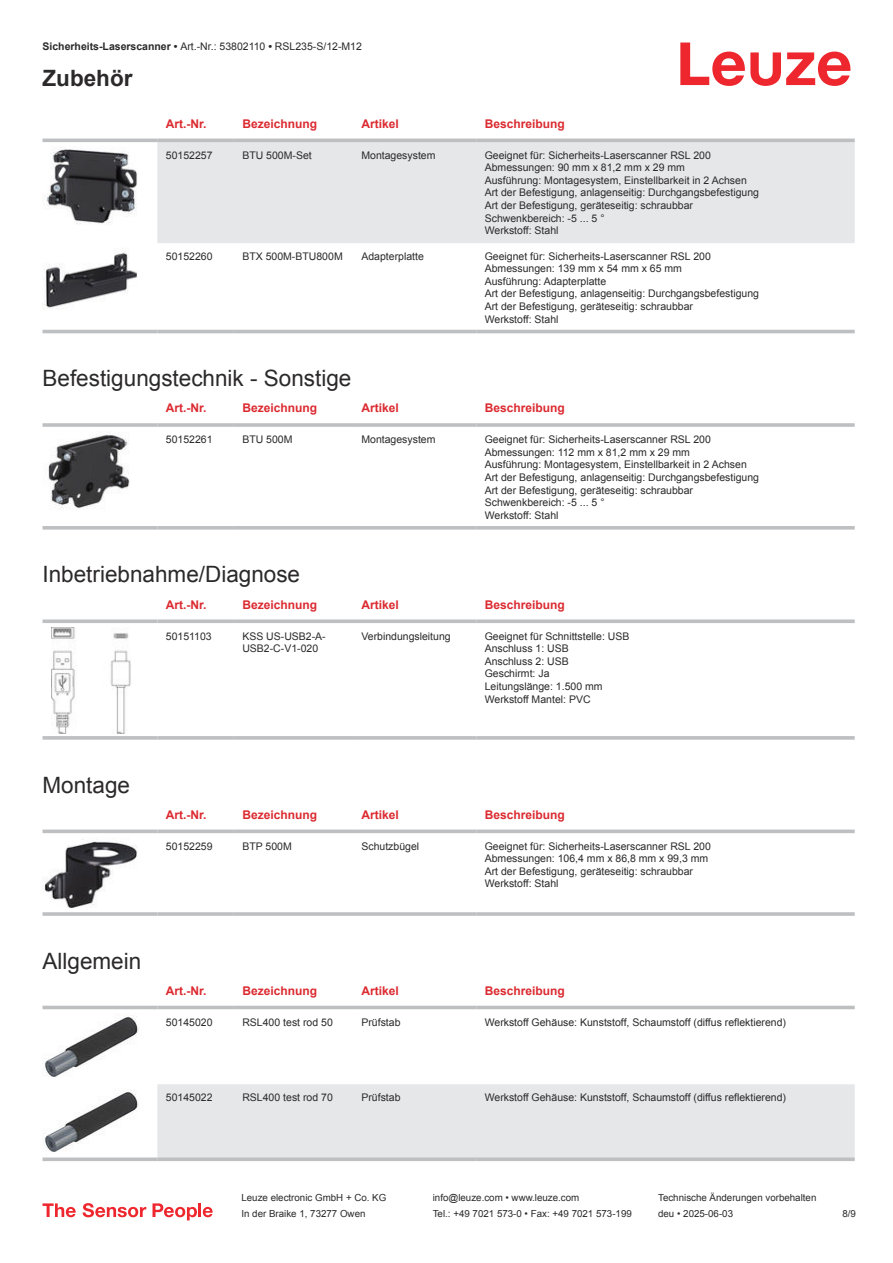
<style>
.page{position:relative;width:893px;height:1263px;background:#fff}
.page>*{position:absolute;margin:0;border:0;box-sizing:border-box;transform-origin:0 0}
.t1{font:22.5px "Arial";color:#2b292a}
.t2{font:700 22.5px "Arial";color:#2b292a}
.t3{font:700 12px "Arial";color:#db2a30}
.t4{font:10.5px/12.6px "Arial";color:#2b292a}
.t5{font:9.75px "Arial";color:#2b292a}
.s1{font-weight:700}
</style>
<div class="page">
<svg style="left:680px;top:43px;width:170px;height:43px"></svg>
<svg style="left:43px;top:138px;width:812px;height:196px"></svg>
<div style="left:157px;top:142px;width:698px;height:101px;background:#e6e7e9"></div>
<hr style="left:43px;top:139px;width:114px;height:3px;background:#bdbfc1">
<hr style="left:157px;top:139px;width:77px;height:3px;background:#bdbfc1">
<hr style="left:234px;top:139px;width:119px;height:3px;background:#bdbfc1">
<hr style="left:353px;top:139px;width:123px;height:3px;background:#bdbfc1">
<hr style="left:476px;top:139px;width:379px;height:3px;background:#bdbfc1">
<hr style="left:43px;top:330px;width:114px;height:3px;background:#bdbfc1">
<hr style="left:157px;top:330px;width:77px;height:3px;background:#bdbfc1">
<hr style="left:234px;top:330px;width:119px;height:3px;background:#bdbfc1">
<hr style="left:353px;top:330px;width:123px;height:3px;background:#bdbfc1">
<hr style="left:476px;top:330px;width:379px;height:3px;background:#bdbfc1">
<img style="left:43px;top:146px;width:97px;height:82px">
<img style="left:43px;top:247px;width:97px;height:69px">
<hr style="left:43px;top:423px;width:114px;height:4px;background:#bdbfc1">
<hr style="left:157px;top:423px;width:77px;height:4px;background:#c9cbcc">
<hr style="left:234px;top:423px;width:119px;height:4px;background:#c4c6c7">
<hr style="left:353px;top:423px;width:123px;height:4px;background:#bdbfc1">
<hr style="left:476px;top:423px;width:379px;height:4px;background:#c9cbcc">
<svg style="left:43px;top:526px;width:114px;height:4px"></svg>
<svg style="left:157px;top:526px;width:77px;height:4px"></svg>
<svg style="left:234px;top:526px;width:119px;height:4px"></svg>
<svg style="left:353px;top:526px;width:123px;height:4px"></svg>
<svg style="left:476px;top:526px;width:379px;height:4px;background:#c3c5c7"></svg>
<img style="left:48px;top:434px;width:82px;height:75px">
<svg style="left:43px;top:619px;width:114px;height:4px"></svg>
<svg style="left:157px;top:619px;width:77px;height:4px"></svg>
<svg style="left:234px;top:619px;width:119px;height:4px"></svg>
<svg style="left:353px;top:619px;width:123px;height:4px"></svg>
<svg style="left:476px;top:619px;width:379px;height:4px;background:#c5c6c8"></svg>
<svg style="left:43px;top:736px;width:114px;height:4px"></svg>
<svg style="left:157px;top:736px;width:77px;height:4px"></svg>
<svg style="left:234px;top:736px;width:119px;height:4px"></svg>
<svg style="left:353px;top:736px;width:123px;height:4px"></svg>
<svg style="left:476px;top:736px;width:379px;height:4px;background:#c3c5c7"></svg>
<img style="left:52px;top:627px;width:79px;height:107px">
<svg style="left:43px;top:829px;width:114px;height:4px"></svg>
<svg style="left:157px;top:829px;width:77px;height:4px"></svg>
<svg style="left:234px;top:829px;width:119px;height:4px"></svg>
<svg style="left:353px;top:829px;width:123px;height:4px"></svg>
<svg style="left:476px;top:829px;width:379px;height:4px;background:#c6c8c9"></svg>
<hr style="left:43px;top:912px;width:114px;height:4px;background:#bdbfc1">
<hr style="left:157px;top:912px;width:77px;height:4px;background:#c9cacc">
<hr style="left:234px;top:912px;width:119px;height:4px;background:#c4c5c7">
<hr style="left:353px;top:912px;width:123px;height:4px;background:#bdbfc1">
<hr style="left:476px;top:912px;width:379px;height:4px;background:#c9cacc">
<img style="left:43px;top:839px;width:94px;height:69px">
<div style="left:43px;top:1005px;width:812px;height:5px;background:#eceded"></div>
<div style="left:157px;top:1084px;width:698px;height:73px;background:#e6e7e9"></div>
<hr style="left:43px;top:1006px;width:114px;height:3px;background:#bdbfc1">
<hr style="left:157px;top:1006px;width:77px;height:3px;background:#bdbfc1">
<hr style="left:234px;top:1006px;width:119px;height:3px;background:#bdbfc1">
<hr style="left:353px;top:1006px;width:123px;height:3px;background:#bdbfc1">
<hr style="left:476px;top:1006px;width:379px;height:3px;background:#bdbfc1">
<svg style="left:43px;top:1157px;width:114px;height:4px"></svg>
<svg style="left:157px;top:1157px;width:77px;height:4px"></svg>
<svg style="left:234px;top:1157px;width:119px;height:4px"></svg>
<svg style="left:353px;top:1157px;width:123px;height:4px"></svg>
<svg style="left:476px;top:1157px;width:379px;height:4px;background:#c2c4c6"></svg>
<img style="left:44px;top:1015px;width:95px;height:62px">
<img style="left:44px;top:1090px;width:95px;height:62px">
<svg style="left:43px;top:1203px;width:33px;height:14px"></svg>
<svg style="left:83px;top:1203px;width:63px;height:14px"></svg>
<svg style="left:153px;top:1203px;width:44px;height:17px"></svg>
<hr style="left:198px;top:1203px;width:3px;height:14px;background:#ed272d">
<svg style="left:203px;top:1207px;width:10px;height:10px"></svg>
<p class="t4" style="left:43px;top:41px;width:321px"><span class="s1">Sicherheits-Laserscanner •</span> Art.-Nr.: 53802110 <span class="s1">•</span> RSL235-S/12-M12</p>
<h1 class="t2" style="left:43px;top:70px;width:92px">Zubehör</h1>
<p class="t3" style="left:166px;top:119px;width:42px">Art.-Nr.</p>
<p class="t3" style="left:242px;top:119px;width:76px">Bezeichnung</p>
<p class="t3" style="left:361px;top:119px;width:39px">Artikel</p>
<p class="t3" style="left:485px;top:119px;width:82px">Beschreibung</p>
<p class="t4" style="left:166px;top:150px;width:48px">50152257</p>
<p class="t4" style="left:242px;top:150px;width:71px">BTU 500M-Set</p>
<p class="t4" style="left:361px;top:150px;width:76px">Montagesystem</p>
<p class="t4" style="left:485px;top:150px;width:276px">Geeignet für: Sicherheits-Laserscanner RSL 200<br>Abmessungen: 90 mm x 81,2 mm x 29 mm<br>Ausführung: Montagesystem, Einstellbarkeit in 2 Achsen Art der Befestigung, anlagenseitig: Durchgangsbefestigung Art der Befestigung, geräteseitig: schraubbar Schwenkbereich: -5 ... 5 °<br>Werkstoff: Stahl</p>
<p class="t4" style="left:166px;top:251px;width:48px">50152260</p>
<p class="t4" style="left:242px;top:251px;width:102px">BTX 500M-BTU800M</p>
<p class="t4" style="left:361px;top:251px;width:64px">Adapterplatte</p>
<p class="t4" style="left:485px;top:251px;width:276px">Geeignet für: Sicherheits-Laserscanner RSL 200<br>Abmessungen: 139 mm x 54 mm x 65 mm<br>Ausführung: Adapterplatte<br>Art der Befestigung, anlagenseitig: Durchgangsbefestigung Art der Befestigung, geräteseitig: schraubbar<br>Werkstoff: Stahl</p>
<h1 class="t1" style="left:43px;top:370px;width:310px">Befestigungstechnik - Sonstige</h1>
<p class="t3" style="left:166px;top:404px;width:42px">Art.-Nr.</p>
<p class="t3" style="left:242px;top:404px;width:76px">Bezeichnung</p>
<p class="t3" style="left:361px;top:404px;width:39px">Artikel</p>
<p class="t3" style="left:485px;top:404px;width:82px">Beschreibung</p>
<p class="t4" style="left:166px;top:434px;width:48px">50152261</p>
<p class="t4" style="left:242px;top:434px;width:52px">BTU 500M</p>
<p class="t4" style="left:361px;top:434px;width:76px">Montagesystem</p>
<p class="t4" style="left:485px;top:434px;width:276px">Geeignet für: Sicherheits-Laserscanner RSL 200<br>Abmessungen: 112 mm x 81,2 mm x 29 mm<br>Ausführung: Montagesystem, Einstellbarkeit in 2 Achsen Art der Befestigung, anlagenseitig: Durchgangsbefestigung Art der Befestigung, geräteseitig: schraubbar Schwenkbereich: -5 ... 5 °<br>Werkstoff: Stahl</p>
<h1 class="t1" style="left:43px;top:566px;width:259px">Inbetriebnahme/Diagnose</h1>
<p class="t3" style="left:166px;top:600px;width:42px">Art.-Nr.</p>
<p class="t3" style="left:242px;top:600px;width:76px">Bezeichnung</p>
<p class="t3" style="left:361px;top:600px;width:39px">Artikel</p>
<p class="t3" style="left:485px;top:600px;width:82px">Beschreibung</p>
<p class="t4" style="left:166px;top:630px;width:47px">50151103</p>
<p class="t4" style="left:242px;top:630px;width:85px">KSS US-USB2-A-<br>USB2-C-V1-020</p>
<p class="t4" style="left:361px;top:630px;width:91px">Verbindungsleitung</p>
<p class="t4" style="left:485px;top:630px;width:146px">Geeignet für Schnittstelle: USB<br>Anschluss 1: USB<br>Anschluss 2: USB<br>Geschirmt: Ja<br>Leitungslänge: 1.500 mm<br>Werkstoff Mantel: PVC</p>
<h1 class="t1" style="left:43px;top:776px;width:89px">Montage</h1>
<h1 class="t1" style="left:43px;top:952px;width:100px">Allgemein</h1>
<p class="t3" style="left:166px;top:810px;width:42px">Art.-Nr.</p>
<p class="t3" style="left:242px;top:810px;width:76px">Bezeichnung</p>
<p class="t3" style="left:361px;top:810px;width:39px">Artikel</p>
<p class="t3" style="left:485px;top:810px;width:82px">Beschreibung</p>
<p class="t4" style="left:166px;top:840px;width:48px">50152259</p>
<p class="t4" style="left:242px;top:840px;width:51px">BTP 500M</p>
<p class="t4" style="left:361px;top:840px;width:59px">Schutzbügel</p>
<p class="t4" style="left:485px;top:840px;width:228px">Geeignet für: Sicherheits-Laserscanner RSL 200<br>Abmessungen: 106,4 mm x 86,8 mm x 99,3 mm Art der Befestigung, geräteseitig: schraubbar Werkstoff: Stahl</p>
<p class="t3" style="left:166px;top:986px;width:42px">Art.-Nr.</p>
<p class="t3" style="left:242px;top:986px;width:76px">Bezeichnung</p>
<p class="t3" style="left:361px;top:986px;width:39px">Artikel</p>
<p class="t3" style="left:485px;top:986px;width:82px">Beschreibung</p>
<p class="t4" style="left:166px;top:1017px;width:48px">50145020</p>
<p class="t4" style="left:242px;top:1017px;width:92px">RSL400 test rod 50</p>
<p class="t4" style="left:361px;top:1017px;width:41px">Prüfstab</p>
<p class="t4" style="left:485px;top:1017px;width:303px">Werkstoff Gehäuse: Kunststoff, Schaumstoff (diffus reflektierend)</p>
<p class="t4" style="left:166px;top:1092px;width:48px">50145022</p>
<p class="t4" style="left:242px;top:1092px;width:92px">RSL400 test rod 70</p>
<p class="t4" style="left:361px;top:1092px;width:41px">Prüfstab</p>
<p class="t4" style="left:485px;top:1092px;width:303px">Werkstoff Gehäuse: Kunststoff, Schaumstoff (diffus reflektierend)</p>
<p class="t5" style="left:241px;top:1194px;width:146px">Leuze electronic GmbH + Co. KG</p>
<p class="t5" style="left:433px;top:1194px;width:148px">info@leuze.com • www.leuze.com</p>
<p class="t5" style="left:658px;top:1194px;width:160px">Technische Änderungen vorbehalten</p>
<p class="t5" style="left:241px;top:1210px;width:126px">In der Braike 1, 73277 Owen</p>
<p class="t5" style="left:433px;top:1210px;width:201px">Tel.: +49 7021 573-0 • Fax: +49 7021 573-199</p>
<p class="t5" style="left:658px;top:1210px;width:76px">deu • 2025-06-03</p>
<p class="t5" style="left:842px;top:1210px;width:15px">8 /9</p>
</div>
